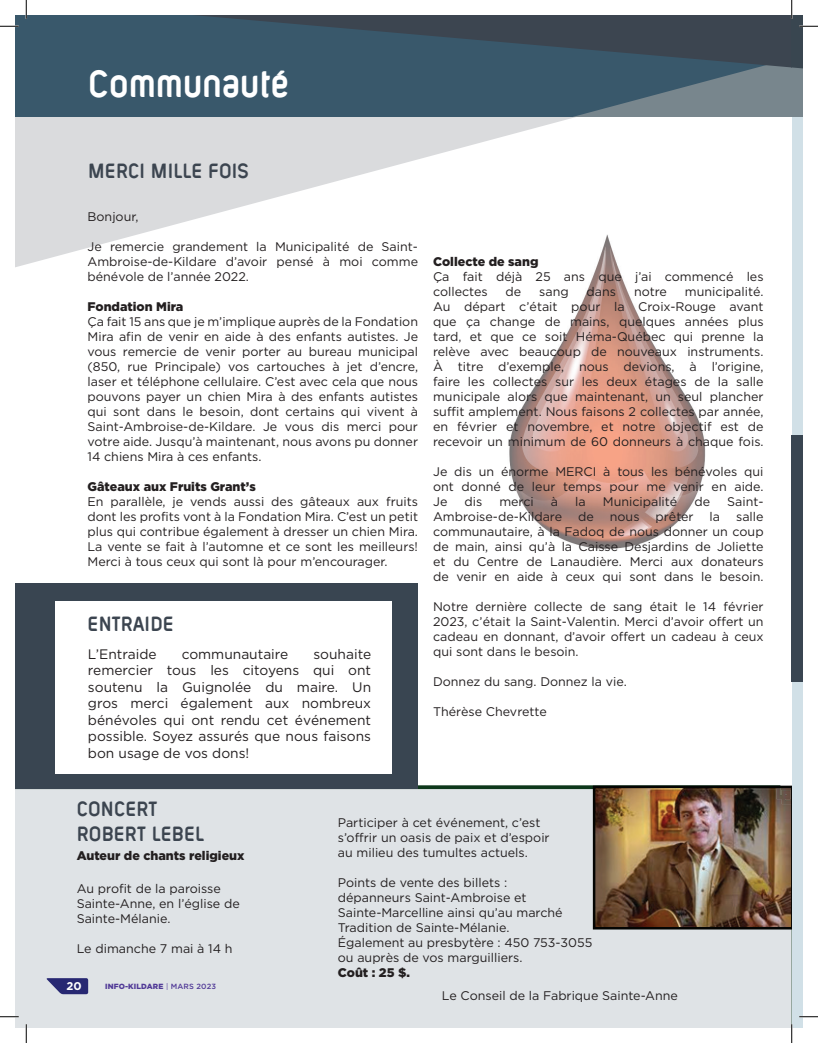
<style>
.page{position:relative;width:818px;height:1043px;background:#fff}
.page>*{position:absolute;margin:0;border:0;box-sizing:border-box;transform-origin:0 0}
.t1{font:700 condensed 41.25px "Layar Bahtera Dd W01";letter-spacing:.005em;color:#fff}
.t2{font:700 condensed 22.5px/25px "Layar Bahtera Dd W01";letter-spacing:.01em;color:#3c4550}
.t3{font:13.75px/16.5px "Gotham HTF";color:#231f20;text-align:justify}
.t4{font:12.5px/15px "Gotham HTF";color:#231f20;text-align:justify}
.t5{font:900 12.5px "Gotham HTF";color:#231f20}
.t6{font:700 11.25px "Gotham HTF";color:#fff}
.t7{font:900 7.5px "Gotham HTF";letter-spacing:.02em;color:#513a97}
.s1{font-weight:400}
.s2{font-weight:500}
</style>
<div class="page">
<img style="left:509px;top:267px;width:197px;height:282px">
<div style="left:15px;top:785px;width:777px;height:243px;background:#dfe3e6"></div>
<svg style="left:15px;top:116px;width:628px;height:151px"></svg>
<svg style="left:46px;top:978px;width:42px;height:16px"></svg>
<div style="left:15px;top:15px;width:106px;height:101px;background:#39586b"></div>
<svg style="left:121px;top:15px;width:669px;height:101px;fill:#39586b"></svg>
<img style="left:595px;top:788px;width:195px;height:138px">
<div style="left:592px;top:785px;width:201px;height:144px;border:2px solid #040503"></div>
<div style="left:15px;top:583px;width:402px;height:206px;background:#394551"></div>
<div style="left:56px;top:601px;width:336px;height:172px;background:#fff"></div>
<div style="left:792px;top:108px;width:10px;height:920px;background:#d1e0e7"></div>
<div style="left:791px;top:435px;width:11px;height:247px;background:#394551"></div>
<svg style="left:0;top:25px;width:19px;height:2px"></svg>
<svg style="left:0;top:1015px;width:19px;height:2px"></svg>
<svg style="left:799px;top:1015px;width:19px;height:2px"></svg>
<svg style="left:25px;top:0;width:2px;height:19px"></svg>
<svg style="left:25px;top:1024px;width:2px;height:18px"></svg>
<svg style="left:790px;top:0;width:28px;height:116px"></svg>
<svg style="left:790px;top:1024px;width:2px;height:18px"></svg>
<h1 class="t1" style="left:88px;top:64px;width:202px">Communauté</h1>
<h2 class="t2" style="left:88px;top:158px;width:162px">MERCI MILLE FOIS</h2>
<p class="t4" style="left:87px;top:209px;width:52px">Bonjour,</p>
<p class="t4" style="left:87px;top:239px;width:332px">Je remercie grandement la Municipalité de Saint-Ambroise-de-Kildare d’avoir pensé à moi comme bénévole de l’année 2022.</p>
<p class="t5" style="left:87px;top:299px;width:97px">Fondation Mira</p>
<p class="t4" style="left:87px;top:314px;width:332px">Ça fait 15 ans que je m’implique auprès de la Fondation Mira afin de venir en aide à des enfants autistes. Je vous remercie de venir porter au bureau municipal (850, rue Principale) vos cartouches à jet d’encre, laser et téléphone cellulaire. C’est avec cela que nous pouvons payer un chien Mira à des enfants autistes qui sont dans le besoin, dont certains qui vivent à Saint-Ambroise-de-Kildare. Je vous dis merci pour votre aide. Jusqu’à maintenant, nous avons pu donner 14 chiens Mira à ces enfants.</p>
<p class="t5" style="left:87px;top:479px;width:170px">Gâteaux aux Fruits Grant’s</p>
<p class="t4" style="left:87px;top:494px;width:332px">En parallèle, je vends aussi des gâteaux aux fruits dont les profits vont à la Fondation Mira. C’est un petit plus qui contribue également à dresser un chien Mira.<br>La vente se fait à l’automne et ce sont les meilleurs!<br>Merci à tous ceux qui sont là pour m’encourager.</p>
<h2 class="t2" style="left:87px;top:611px;width:88px">ENTRAIDE</h2>
<p class="t3" style="left:88px;top:645px;width:70px">L’Entraide</p>
<p class="t3" style="left:182px;top:645px;width:108px">communautaire</p>
<p class="t3" style="left:88px;top:645px;width:285px;text-indent:225px">souhaite remercier tous les citoyens qui ont soutenu la Guignolée du maire. Un gros merci également aux nombreux bénévoles qui ont rendu cet événement possible. Soyez assurés que nous faisons bon usage de vos dons!</p>
<p class="t5" style="left:433px;top:254px;width:107px">Collecte de sang</p>
<p class="t4" style="left:433px;top:269px;width:332px">Ça fait déjà 25 ans que j’ai commencé les collectes</p>
<p class="t4" style="left:433px;top:284px;width:332px;text-indent:252px">municipalité.<br>Au départ c’était pour la Croix-Rouge avant que ça change de mains, quelques années plus tard, et que ce soit Héma-Québec qui prenne la relève avec beaucoup de nouveaux instruments.<br>À titre d’exemple, nous devions, à l’origine, faire les collectes sur les deux étages de la salle municipale alors que maintenant, un seul plancher suffit amplement. Nous faisons 2 collectes par année, en février et novembre, et notre objectif est de recevoir un minimum de 60 donneurs à chaque fois.</p>
<p class="t4" style="left:433px;top:464px;width:332px">Je dis un énorme MERCI à tous les bénévoles qui ont donné de leur temps pour me venir en aide.<br>Je</p>
<p class="t4" style="left:505px;top:284px;width:17px">de</p>
<p class="t4" style="left:539px;top:284px;width:31px">sang</p>
<p class="t4" style="left:586px;top:284px;width:31px">dans</p>
<p class="t4" style="left:634px;top:284px;width:35px">notre</p>
<p class="t4" style="left:464px;top:494px;width:19px">dis</p>
<p class="t4" style="left:499px;top:494px;width:36px">merci</p>
<p class="t4" style="left:551px;top:494px;width:9px">à</p>
<p class="t4" style="left:575px;top:494px;width:12px">la</p>
<p class="t4" style="left:602px;top:494px;width:76px">Municipalité</p>
<p class="t4" style="left:694px;top:494px;width:17px">de</p>
<p class="t4" style="left:727px;top:494px;width:38px">Saint-</p>
<p class="t4" style="left:433px;top:509px;width:131px">Ambroise-de-Kildare</p>
<p class="t4" style="left:578px;top:509px;width:17px">de</p>
<p class="t4" style="left:609px;top:509px;width:31px">nous</p>
<p class="t4" style="left:655px;top:509px;width:40px">prêter</p>
<p class="t4" style="left:709px;top:509px;width:12px">la</p>
<p class="t4" style="left:433px;top:509px;width:332px;text-indent:303px">salle communautaire, à la Fadoq de nous donner un coup de main, ainsi qu’à la Caisse Desjardins de Joliette et du Centre de Lanaudière. Merci aux donateurs de venir en aide à ceux qui sont dans le besoin.</p>
<p class="t4" style="left:433px;top:599px;width:332px">Notre dernière collecte de sang était le 14 février 2023, c’était la Saint-Valentin. Merci d’avoir offert un cadeau en donnant, d’avoir offert un cadeau à ceux qui sont dans le besoin.</p>
<p class="t4" style="left:433px;top:674px;width:195px">Donnez du sang. Donnez la vie.</p>
<p class="t4" style="left:433px;top:704px;width:115px">Thérèse Chevrette</p>
<h2 class="t2" style="left:77px;top:795px;width:129px">CONCERT<br>ROBERT LEBEL</h2>
<p class="t5" style="left:77px;top:848px;width:169px">Auteur de chants religieux</p>
<p class="t4" style="left:77px;top:881px;width:165px;text-align:left">Au profit de la paroisse<br>Sainte-Anne, en l’église de<br>Sainte-Mélanie.</p>
<p class="t4" style="left:77px;top:941px;width:157px">Le dimanche 7 mai à 14 h</p>
<p class="t6" style="left:67px;top:979px;width:17px">20</p>
<p class="t7" style="left:105px;top:982px;width:113px">INFO-KILDARE <span class="s1">|</span> <span class="s2">MARS 2023</span></p>
<p class="t4" style="left:338px;top:814px;width:213px;text-align:left">Participer à cet événement, c’est s’offrir un oasis de paix et d’espoir au milieu des tumultes actuels.</p>
<p class="t4" style="left:338px;top:874px;width:256px;text-align:left">Points de vente des billets :<br>dépanneurs Saint-Ambroise et Sainte-Marcelline ainsi qu’au marché Tradition de Sainte-Mélanie.<br>Également au presbytère : 450 753-3055 ou auprès de vos marguilliers.</p>
<p class="t5" style="left:338px;top:964px;width:74px">Coût : 25 $.</p>
<p class="t4" style="left:442px;top:988px;width:237px">Le Conseil de la Fabrique Sainte-Anne</p>
</div>
